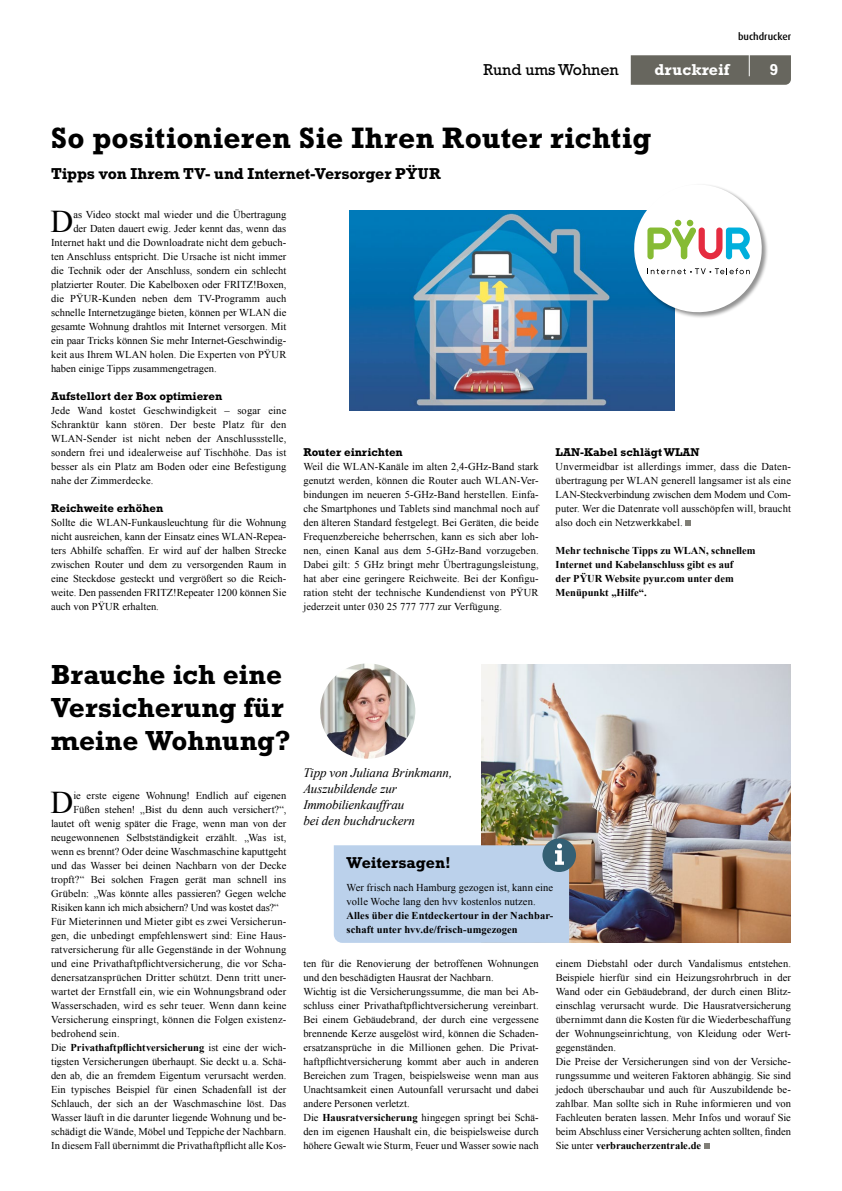
<style>
.page{position:relative;width:842px;height:1191px;background:#fff}
.page>*{position:absolute;margin:0;border:0;box-sizing:border-box;transform-origin:0 0}
.t1{font:31.6px "Times New Roman";color:#000}
.t2{font:700 30px "Rockwell Std";letter-spacing:.005em;color:#000}
.t3{font:700 28px/33px "Rockwell Std";letter-spacing:-.005em;color:#000}
.t4{font:700 16px "Rockwell Std";letter-spacing:-.005em;color:#000}
.t5{font:16px "Rockwell Std";color:#000}
.t6{font:700 16px "Rockwell Std";color:#fff}
.t7{font:italic 13px/16px "Times New Roman";letter-spacing:-.01em;color:#000}
.t8{font:700 11.5px "Rockwell Std";color:#000}
.t9{font:10.5px/14px "Times New Roman";letter-spacing:.005em;color:#000;text-align:justify}
.t10{font:700 10.5px/14px "Times New Roman";color:#000}
.t11{font:10.5px "Times New Roman";letter-spacing:-.015em;color:#000}
.t12{font:500 10px "Dax Pro";color:#000}
.s1{font-weight:400}
.s2{font-weight:700}
</style>
<div class="page">
<img style="left:482px;top:665px;width:309px;height:277px">
<svg style="left:631px;top:55px;width:160px;height:30px;background:#696861"></svg>
<hr style="left:749px;top:42px;width:1px;height:34px;background:#fff">
<svg style="left:685px;top:520px;width:6px;height:5px"></svg>
<img style="left:350px;top:210px;width:324px;height:200px">
<svg style="left:704px;top:1143px;width:5px;height:5px"></svg>
<div style="left:633px;top:184px;width:135px;height:135px;background:#000;opacity:.43"></div>
<svg style="left:630px;top:184px;width:135px;height:132px"></svg>
<img style="left:319px;top:662px;width:97px;height:97px;border-radius:49px">
<div style="left:318px;top:661px;width:99px;height:99px;border:2px solid #fff;border-radius:50%"></div>
<svg style="left:334px;top:838px;width:242px;height:105px;background:#b8cce2"></svg>
<p class="t12" style="left:738px;top:30px;width:55px">buchdrucker</p>
<h3 class="t5" style="left:484px;top:60px;width:137px">Rund ums Wohnen</h3>
<h3 class="t6" style="left:655px;top:60px;width:76px">druckreif</h3>
<h3 class="t6" style="left:769px;top:60px;width:10px">9</h3>
<h2 class="t2" style="left:51px;top:120px;width:602px">So positionieren Sie Ihren Router richtig</h2>
<h3 class="t4" style="left:51px;top:164px;width:391px">Tipps von Ihrem TV- und Internet-Versorger PŸUR</h3>
<h1 class="t1" style="left:50px;top:200px;width:24px">D</h1>
<p class="t9" style="left:73px;top:207px;width:214px">as Video stockt mal wieder und die Übertragung</p>
<p class="t9" style="left:73px;top:221px;width:214px">der Daten dauert ewig. Jeder kennt das, wenn das</p>
<p class="t9" style="left:51px;top:235px;width:237px">Internet hakt und die Downloadrate nicht dem gebuch-</p>
<p class="t9" style="left:51px;top:249px;width:237px">ten Anschluss entspricht. Die Ursache ist nicht immer</p>
<p class="t9" style="left:51px;top:263px;width:237px">die Technik oder der Anschluss, sondern ein schlecht</p>
<p class="t9" style="left:51px;top:277px;width:237px">platzierter Router. Die Kabelboxen oder FRITZ!Boxen,</p>
<p class="t9" style="left:51px;top:291px;width:237px">die PŸUR-Kunden neben dem TV-Programm auch</p>
<p class="t9" style="left:51px;top:305px;width:237px">schnelle Internetzugänge bieten, können per WLAN die</p>
<p class="t9" style="left:51px;top:319px;width:237px">gesamte Wohnung drahtlos mit Internet versorgen. Mit</p>
<p class="t9" style="left:51px;top:333px;width:237px">ein paar Tricks können Sie mehr Internet-Geschwindig-</p>
<p class="t9" style="left:51px;top:347px;width:237px">keit aus Ihrem WLAN holen. Die Experten von PŸUR</p>
<p class="t9" style="left:51px;top:361px;width:167px">haben einige Tipps zusammengetragen.</p>
<p class="t8" style="left:51px;top:389px;width:173px">Aufstellort der Box optimieren</p>
<p class="t9" style="left:51px;top:403px;width:237px">Jede Wand kostet Geschwindigkeit – sogar eine Schranktür kann stören. Der beste Platz für den WLAN-Sender ist nicht neben der Anschlussstelle, sondern frei und idealerweise auf Tischhöhe. Das ist besser als ein Platz am Boden oder eine Befestigung nahe der Zimmerdecke.</p>
<p class="t8" style="left:51px;top:501px;width:114px">Reichweite erhöhen</p>
<p class="t9" style="left:51px;top:515px;width:237px">Sollte die WLAN-Funkausleuchtung für die Wohnung nicht ausreichen, kann der Einsatz eines WLAN-Repea&shy;ters Abhilfe schaffen. Er wird auf der halben Strecke zwischen Router und dem zu versorgenden Raum in eine Steckdose gesteckt und vergrößert so die Reich&shy;weite. Den passenden FRITZ!Repeater 1200 können Sie auch von PŸUR erhalten.</p>
<p class="t8" style="left:303px;top:445px;width:101px">Router einrichten</p>
<p class="t9" style="left:303px;top:459px;width:237px">Weil die WLAN-Kanäle im alten 2,4-GHz-Band stark genutzt werden, können die Router auch WLAN-Ver&shy;bindungen im neueren 5-GHz-Band herstellen. Einfa&shy;che Smartphones und Tablets sind manchmal noch auf den älteren Standard festgelegt. Bei Geräten, die beide Frequenzbereiche beherrschen, kann es sich aber loh&shy;nen, einen Kanal aus dem 5-GHz-Band vorzugeben.<br>Dabei gilt: 5 GHz bringt mehr Übertragungsleistung, hat aber eine geringere Reichweite. Bei der Konfigu&shy;ration steht der technische Kundendienst von PŸUR jederzeit unter 030 25 777 777 zur Verfügung.</p>
<p class="t8" style="left:556px;top:445px;width:146px">LAN-Kabel schlägt WLAN</p>
<p class="t9" style="left:556px;top:459px;width:237px">Unvermeidbar ist allerdings immer, dass die Daten&shy;übertragung per WLAN generell langsamer ist als eine LAN-Steckverbindung zwischen dem Modem und Com&shy;puter. Wer die Datenrate voll ausschöpfen will, braucht also doch ein Netzwerkkabel.</p>
<p class="t10" style="left:556px;top:543px;width:201px">Mehr technische Tipps zu WLAN, schnellem Internet und Kabelanschluss gibt es auf<br>der PŸUR Website pyur.com unter dem Menüpunkt „Hilfe“.</p>
<h3 class="t3" style="left:51px;top:657px;width:241px">Brauche ich eine<br>Versicherung für meine Wohnung?</h3>
<h1 class="t1" style="left:50px;top:781px;width:24px">D</h1>
<p class="t9" style="left:73px;top:788px;width:214px">ie erste eigene Wohnung! Endlich auf eigenen</p>
<p class="t9" style="left:73px;top:802px;width:214px">Füßen stehen! „Bist du denn auch versichert?“,</p>
<p class="t9" style="left:51px;top:816px;width:237px">lautet oft wenig später die Frage, wenn man von der</p>
<p class="t9" style="left:51px;top:830px;width:237px">neugewonnenen Selbstständigkeit erzählt. „Was ist,</p>
<p class="t9" style="left:51px;top:844px;width:237px">wenn es brennt? Oder deine Waschmaschine kaputtgeht</p>
<p class="t9" style="left:51px;top:858px;width:237px">und das Wasser bei deinen Nachbarn von der Decke</p>
<p class="t9" style="left:51px;top:872px;width:237px">tropft?“ Bei solchen Fragen gerät man schnell ins</p>
<p class="t9" style="left:51px;top:886px;width:237px">Grübeln: „Was könnte alles passieren? Gegen welche</p>
<p class="t11" style="left:51px;top:900px;width:229px">Risiken kann ich mich absichern? Und was kostet das?“</p>
<p class="t9" style="left:51px;top:914px;width:237px">Für Mieterinnen und Mieter gibt es zwei Versicherun-</p>
<p class="t9" style="left:51px;top:928px;width:237px">gen, die unbedingt empfehlenswert sind: Eine Haus-</p>
<p class="t9" style="left:51px;top:942px;width:237px">ratversicherung für alle Gegenstände in der Wohnung</p>
<p class="t9" style="left:51px;top:956px;width:237px">und eine Privathaftpflichtversicherung, die vor Scha-</p>
<p class="t9" style="left:51px;top:970px;width:237px">denersatzansprüchen Dritter schützt. Denn tritt uner-</p>
<p class="t9" style="left:51px;top:984px;width:237px">wartet der Ernstfall ein, wie ein Wohnungsbrand oder</p>
<p class="t9" style="left:51px;top:998px;width:237px">Wasserschaden, wird es sehr teuer. Wenn dann keine</p>
<p class="t9" style="left:51px;top:1012px;width:237px">Versicherung einspringt, können die Folgen existenz-</p>
<p class="t9" style="left:51px;top:1026px;width:70px">bedrohend sein.</p>
<p class="t10" style="left:51px;top:1040px;width:237px"><span class="s1">Die</span> Privathaftpflichtversicherung <span class="s1">ist eine der wich-</span></p>
<p class="t9" style="left:51px;top:1054px;width:237px">tigsten Versicherungen überhaupt. Sie deckt u. a. Schä-</p>
<p class="t9" style="left:51px;top:1068px;width:237px">den ab, die an fremdem Eigentum verursacht werden.</p>
<p class="t9" style="left:51px;top:1082px;width:237px">Ein typisches Beispiel für einen Schadenfall ist der</p>
<p class="t9" style="left:51px;top:1096px;width:237px">Schlauch, der sich an der Waschmaschine löst. Das</p>
<p class="t9" style="left:51px;top:1110px;width:237px">Wasser läuft in die darunter liegende Wohnung und be-</p>
<p class="t9" style="left:51px;top:1124px;width:237px">schädigt die Wände, Möbel und Teppiche der Nachbarn.</p>
<p class="t9" style="left:51px;top:1138px;width:237px">In diesem Fall übernimmt die Privathaftpflicht alle Kos-</p>
<p class="t7" style="left:303px;top:764px;width:150px">Tipp von Juliana Brinkmann,<br>Auszubildende zur<br>Immobilienkauffrau<br>bei den buchdruckern</p>
<h3 class="t4" style="left:347px;top:853px;width:106px">Weitersagen!</h3>
<p class="t9" style="left:347px;top:880px;width:208px">Wer frisch nach Hamburg gezogen ist, kann eine volle Woche lang den hvv kostenlos nutzen.</p>
<p class="t10" style="left:347px;top:908px;width:208px">Alles über die Entdeckertour in der Nachbar&shy;schaft unter hvv.de/frisch-umgezogen</p>
<p class="t9" style="left:303px;top:956px;width:237px;text-align:left">ten für die Renovierung der betroffenen Wohnungen und den beschädigten Hausrat der Nachbarn.<br>Wichtig ist die Versicherungssumme, die man bei Ab&shy;schluss einer Privathaftpflichtversicherung vereinbart.<br>Bei einem Gebäudebrand, der durch eine vergessene brennende Kerze ausgelöst wird, können die Schaden&shy;ersatzansprüche in die Millionen gehen. Die Privat&shy;haftpflichtversicherung kommt aber auch in anderen Bereichen zum Tragen, beispielsweise wenn man aus Unachtsamkeit einen Autounfall verursacht und dabei andere Personen verletzt.<br>Die <span class="s2">Hausratversicherung</span> hingegen springt bei Schä&shy;den im eigenen Haushalt ein, die beispielsweise durch höhere Gewalt wie Sturm, Feuer und Wasser sowie nach</p>
<p class="t9" style="left:556px;top:956px;width:237px;text-align:left">einem Diebstahl oder durch Vandalismus entstehen.<br>Beispiele hierfür sind ein Heizungsrohrbruch in der Wand oder ein Gebäudebrand, der durch einen Blitz&shy;einschlag verursacht wurde. Die Hausratversicherung übernimmt dann die Kosten für die Wiederbeschaffung der Wohnungseinrichtung, von Kleidung oder Wert&shy;gegenständen.<br>Die Preise der Versicherungen sind von der Versiche&shy;rungssumme und weiteren Faktoren abhängig. Sie sind jedoch überschaubar und auch für Auszubildende be&shy;zahlbar. Man sollte sich in Ruhe informieren und von Fachleuten beraten lassen. Mehr Infos und worauf Sie beim Abschluss einer Versicherung achten sollten, finden Sie unter <span class="s2">verbraucherzentrale.de</span></p>
</div>
